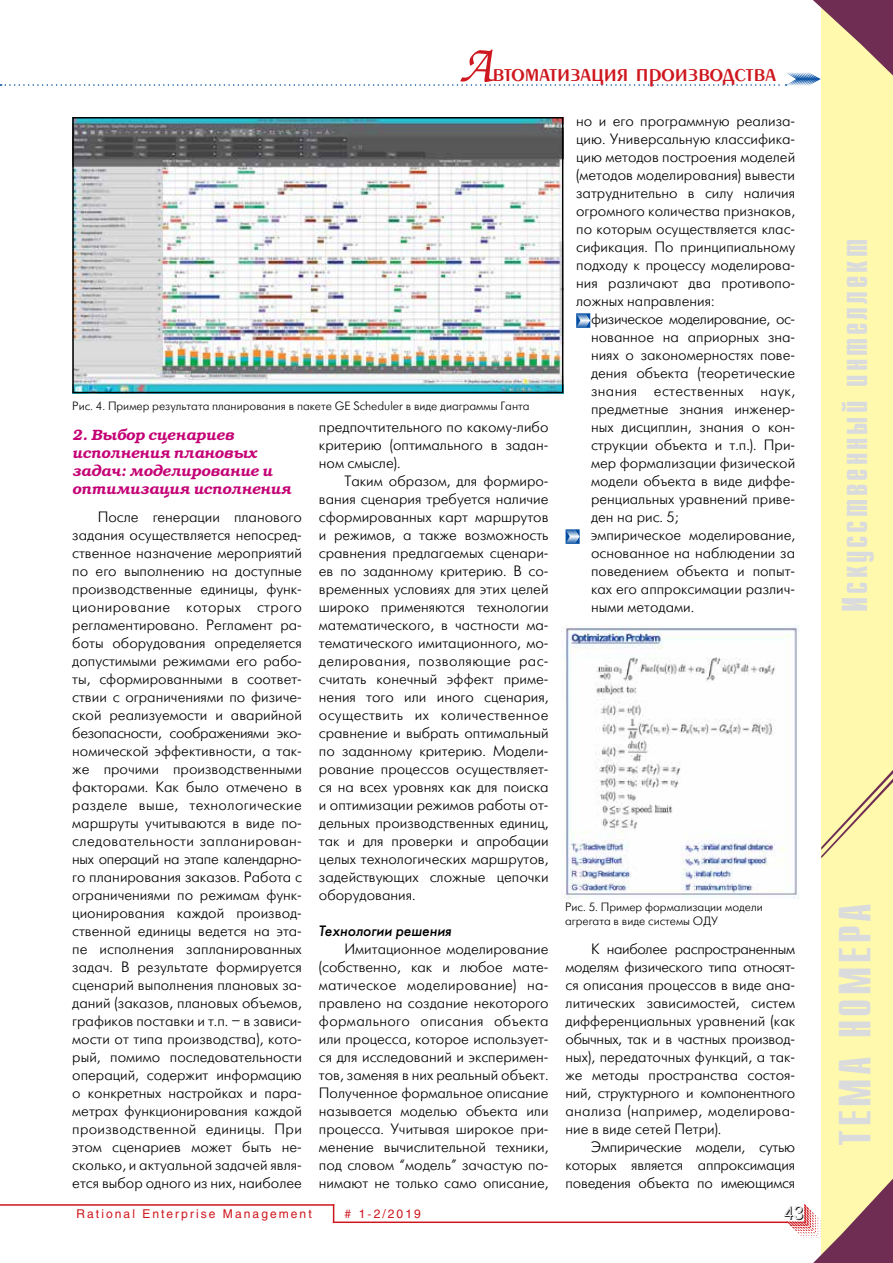
<style>
.page{position:relative;width:893px;height:1263px;background:#fff}
.page>*{position:absolute;margin:0;border:0;box-sizing:border-box;transform-origin:0 0}
.t1{font:700 45px "Compact C";letter-spacing:.08em;color:#dadbdc}
.t2{font:700 36px "Compact C";letter-spacing:.08em;color:#dadbdc}
.t3{font:27px "Penta Demi";color:#ce171e}
.t4{font:18px "Futuris Shadow C";color:#000}
.t5{font:15px/18px "Futuris Light C";color:#000;text-align:justify}
.t6{font:italic 600 15px/18px "Bookman C";color:#c40075}
.t7{font:italic 15px "Futuris C";color:#000}
.t8{font:12px/14.4px "Futuris Light C";color:#000}
.t9{font:12px "Helios";letter-spacing:.17em;color:#ce171e}
.s1{font-family:"Zapf Chancery C";font-size:54px}
</style>
<div class="page">
<hr style="left:0;top:1204px;width:334px;height:2px;background:#ce171e">
<svg style="left:333px;top:1206px;width:1px;height:15px"></svg>
<hr style="left:333px;top:1221px;width:455px;height:2px;background:#ce171e">
<svg style="left:576px;top:313px;width:14px;height:15px"></svg>
<svg style="left:566px;top:529px;width:14px;height:15px"></svg>
<div style="left:821px;top:0;width:72px;height:1263px;background:#fff9ae"></div>
<svg style="left:821px;top:770px;width:72px;height:88px"></svg>
<svg style="left:0;top:0;width:893px;height:86px"></svg>
<svg style="left:787px;top:1178px;width:106px;height:85px"></svg>
<img style="left:75px;top:120px;width:485px;height:270px">
<div style="left:72px;top:117px;width:491px;height:276px;border:2px solid #000"></div>
<img style="left:564px;top:626px;width:235px;height:272px">
<h3 class="t3" style="left:459px;top:59px;width:319px"><span class="s1">А</span>втоматизация производства</h3>
<p class="t8" style="left:72px;top:399px;width:459px">Рис. 4. Пример результата планирования в пакете GE Scheduler в виде диаграммы Ганта</p>
<p class="t6" style="left:72px;top:426px;width:220px">2. Выбор сценариев исполнения плановых задач: моделирование и оптимизация исполнения</p>
<p class="t5" style="left:72px;top:508px;width:231px;text-indent:26px">После генерации планового задания осуществляется непосред&shy;ственное назначение мероприятий по его выполнению на доступные производственные единицы, функ&shy;ционирование которых строго регламентировано. Регламент ра&shy;боты оборудования определяется допустимыми режимами его рабо&shy;ты, сформированными в соответ&shy;ствии с ограничениями по физиче&shy;ской реализуемости и аварийной безопасности, соображениями эко&shy;номической эффективности, а так&shy;же прочими производственными факторами. Как было отмечено в разделе выше, технологические маршруты учитываются в виде по&shy;следовательности запланирован&shy;ных операций на этапе календарно&shy;го планирования заказов. Работа с ограничениями по режимам функ&shy;ционирования каждой производ&shy;ственной единицы ведется на эта&shy;пе исполнения запланированных задач. В результате формируется сценарий выполнения плановых за&shy;даний (заказов, плановых объемов, графиков поставки и т.п. – в зависи&shy;мости от типа производства), кото&shy;рый, помимо последовательности операций, содержит информацию о конкретных настройках и пара&shy;метрах функционирования каждой производственной единицы. При этом сценариев может быть не&shy;сколько, и актуальной задачей явля&shy;ется выбор одного из них, наиболее</p>
<p class="t5" style="left:319px;top:418px;width:231px">предпочтительного по какому-либо критерию (оптимального в задан&shy;ном смысле).</p>
<p class="t5" style="left:319px;top:472px;width:231px;text-indent:26px">Таким образом, для формиро&shy;вания сценария требуется наличие сформированных карт маршрутов и режимов, а также возможность сравнения предлагаемых сценари&shy;ев по заданному критерию. В со&shy;временных условиях для этих целей широко применяются технологии математического, в частности ма&shy;тематического имитационного, мо&shy;делирования, позволяющие рас&shy;считать конечный эффект приме&shy;нения того или иного сценария, осуществить их количественное сравнение и выбрать оптимальный по заданному критерию. Модели&shy;рование процессов осуществляет&shy;ся на всех уровнях как для поиска и оптимизации режимов работы от&shy;дельных производственных единиц, так и для проверки и апробации целых технологических маршрутов, задействующих сложные цепочки оборудования.</p>
<p class="t7" style="left:319px;top:922px;width:134px">Технологии решения</p>
<p class="t5" style="left:319px;top:940px;width:231px;text-indent:26px">Имитационное моделирование (собственно, как и любое мате&shy;матическое моделирование) на&shy;правлено на создание некоторого формального описания объекта или процесса, которое использует&shy;ся для исследований и эксперимен&shy;тов, заменяя в них реальный объект.<br>Полученное формальное описание называется моделью объекта или процесса. Учитывая широкое при&shy;менение вычислительной техники, под словом “модель” зачастую по&shy;нимают не только само описание,</p>
<p class="t9" style="left:77px;top:1207px;width:237px">Rational Enterprise Management</p>
<p class="t9" style="left:345px;top:1207px;width:78px"># 1-2/2019</p>
<p class="t5" style="left:576px;top:112px;width:220px">но и его программную реализа&shy;цию. Универсальную классифика&shy;цию методов построения моделей (методов моделирования) вывести затруднительно в силу наличия огромного количества признаков, по которым осуществляется клас&shy;сификация. По принципиальному подходу к процессу моделирова&shy;ния различают два противопо&shy;ложных направления:</p>
<p class="t5" style="left:591px;top:310px;width:206px;text-align:left">физическое моделирование, ос&shy;нованное на априорных зна&shy;ниях о закономерностях пове&shy;дения объекта (теоретические знания естественных наук, предметные знания инженер&shy;ных дисциплин, знания о кон&shy;струкции объекта и т.п.). При&shy;мер формализации физической модели объекта в виде диффе&shy;ренциальных уравнений приве&shy;ден на рис. 5;<br>эмпирическое моделирование, основанное на наблюдении за поведением объекта и попыт&shy;ках его аппроксимации различ&shy;ными методами.</p>
<p class="t8" style="left:565px;top:900px;width:199px">Рис. 5. Пример формализации модели агрегата в виде системы ОДУ</p>
<p class="t5" style="left:566px;top:940px;width:231px;text-indent:26px">К наиболее распространенным моделям физического типа относят&shy;ся описания процессов в виде ана&shy;литических зависимостей, систем дифференциальных уравнений (как обычных, так и в частных производ&shy;ных), передаточных функций, а так&shy;же методы пространства состоя&shy;ний, структурного и компонентного анализа (например, моделирова&shy;ние в виде сетей Петри).</p>
<p class="t5" style="left:566px;top:1138px;width:231px;text-indent:26px">Эмпирические модели, сутью которых является аппроксимация поведения объекта по имеющимся</p>
<p class="t4" style="left:784px;top:1204px;width:21px">43</p>
<h2 class="t2" style="left:837px;top:612px;width:374px;rotate:-90deg">Искусственный интеллект</h2>
<h1 class="t1" style="left:833px;top:1145px;width:244px;rotate:-90deg">ТЕМА НОМЕРА</h1>
</div>
